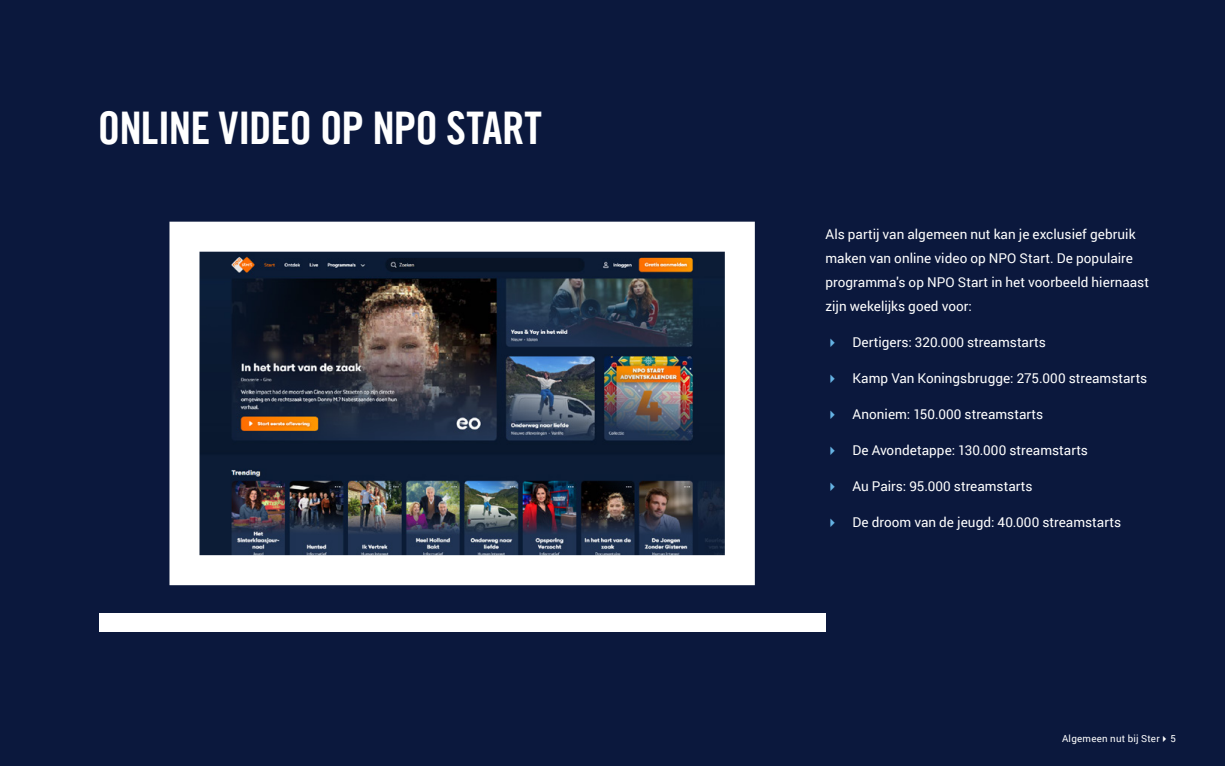
<style>
.page{position:relative;width:1225px;height:766px;background:#fff}
.page>*{position:absolute;margin:0;border:0;box-sizing:border-box;transform-origin:0 0}
.t1{font:45px "Trade Gothic LT Com Bd Cn 20";letter-spacing:-.02em;color:#fff}
.t2{font:13.5px/23.9px "Roboto";letter-spacing:.005em;color:#fff}
.t3{font:9.75px "Roboto";letter-spacing:.03em;color:#fff}
</style>
<div class="page">
<div style="left:0;top:0;width:1225px;height:765px;background:#0b183d"></div>
<div style="left:99px;top:612px;width:726px;height:19px;background:#fff"></div>
<img style="left:169px;top:221px;width:586px;height:364px">
<h1 class="t1" style="left:98px;top:100px;width:445px">ONLINE VIDEO OP NPO START</h1>
<p class="t2" style="left:825px;top:222px;width:325px">Als partij van algemeen nut kan je exclusief gebruik maken van online video op NPO Start. De populaire programma's op NPO Start in het voorbeeld hiernaast zijn wekelijks goed voor:</p>
<p class="t2" style="left:852px;top:330px;width:195px">Dertigers: 320.000 streamstarts</p>
<p class="t2" style="left:852px;top:365px;width:296px">Kamp Van Koningsbrugge: 275.000 streamstarts</p>
<p class="t2" style="left:852px;top:401px;width:192px">Anoniem: 150.000 streamstarts</p>
<p class="t2" style="left:852px;top:437px;width:237px">De Avondetappe: 130.000 streamstarts</p>
<p class="t2" style="left:852px;top:473px;width:182px">Au Pairs: 95.000 streamstarts</p>
<p class="t2" style="left:852px;top:509px;width:270px">De droom van de jeugd: 40.000 streamstarts</p>
<p class="t3" style="left:1062px;top:731px;width:115px">Algemeen nut bij Ster✔5</p>
</div>
